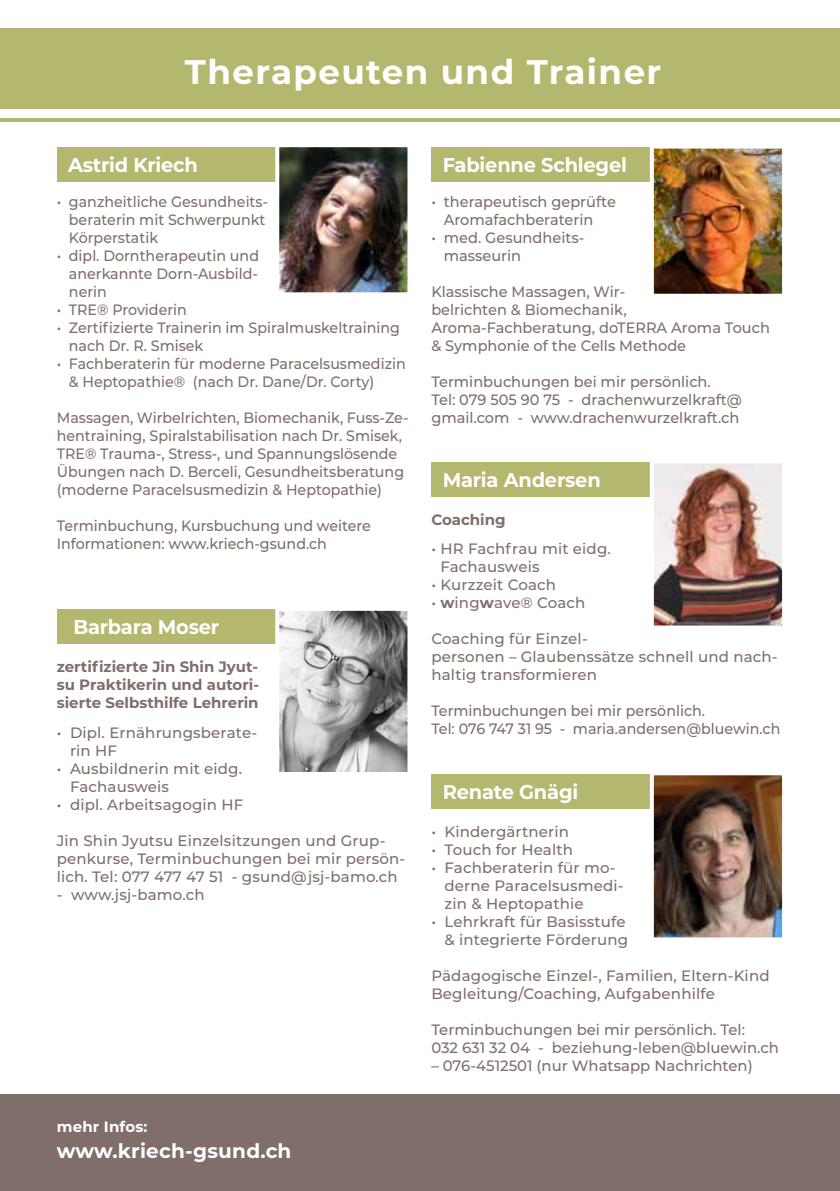
<style>
.page{position:relative;width:840px;height:1191px;background:#fff}
.page>*{position:absolute;margin:0;border:0;box-sizing:border-box;transform-origin:0 0}
.t1{font:700 34px "Montserrat";letter-spacing:.04em;color:#fff}
.t2{font:700 20px "Montserrat";letter-spacing:-.01em;color:#fff}
.t3{font:700 20px "Montserrat";letter-spacing:.01em;color:#fff}
.t4{font:500 15px/18px "Montserrat";color:#7f6e6a}
.t5{font:500 15px/18px "Montserrat";color:#7f6e6a;scale:.95 1}
.t6{font:700 15px/18px "Montserrat";color:#7f6e6a;text-align:justify}
.t7{font:700 15px "Montserrat";letter-spacing:.01em;color:#fff}
.s1{font-weight:700}
</style>
<div class="page">
<hr style="left:0;top:118px;width:839px;height:4px;background:#b4b86e">
<div style="left:0;top:28px;width:839px;height:81px;background:#b4b86e"></div>
<div style="left:57px;top:147px;width:351px;height:34px;background:#b4b86e"></div>
<img style="left:280px;top:148px;width:126px;height:143px">
<div style="left:275px;top:143px;width:136px;height:153px;border:4px solid #fff"></div>
<div style="left:57px;top:609px;width:351px;height:34px;background:#b4b86e"></div>
<img style="left:280px;top:612px;width:126px;height:159px">
<div style="left:275px;top:607px;width:136px;height:170px;border:4px solid #fff"></div>
<div style="left:431px;top:147px;width:351px;height:34px;background:#b4b86e"></div>
<img style="left:654px;top:150px;width:126px;height:143px">
<div style="left:649px;top:145px;width:136px;height:153px;border:4px solid #fff"></div>
<div style="left:431px;top:462px;width:351px;height:34px;background:#b4b86e"></div>
<img style="left:654px;top:464px;width:126px;height:160px">
<div style="left:649px;top:459px;width:136px;height:170px;border:4px solid #fff"></div>
<div style="left:431px;top:774px;width:351px;height:34px;background:#b4b86e"></div>
<img style="left:654px;top:776px;width:126px;height:160px">
<div style="left:649px;top:771px;width:136px;height:170px;border:4px solid #fff"></div>
<div style="left:0;top:1094px;width:839px;height:97px;background:#7f6e6a"></div>
<h1 class="t1" style="left:185px;top:47px;width:477px">Therapeuten und Trainer</h1>
<h2 class="t2" style="left:68px;top:151px;width:131px">Astrid Kriech</h2>
<p class="t5" style="left:69px;top:192px;width:211px;text-indent:-12px">• ganzheitliche Gesundheits&shy;beraterin mit Schwerpunkt<br>Körperstatik</p>
<p class="t5" style="left:69px;top:246px;width:201px;text-align:justify;text-indent:-12px">• dipl. Dorntherapeutin und anerkannte Dorn-Ausbild&shy;nerin</p>
<p class="t5" style="left:57px;top:300px;width:138px">• TRE® Providerin</p>
<p class="t5" style="left:69px;top:318px;width:350px;text-indent:-12px">• Zertifizierte Trainerin im Spiralmuskeltraining nach Dr. R. Smisek</p>
<p class="t5" style="left:69px;top:354px;width:356px;text-indent:-12px">• Fachberaterin für moderne Paracelsusmedizin &amp; Heptopathie® (nach Dr. Dane/Dr. Corty)</p>
<p class="t5" style="left:57px;top:408px;width:371px">Massagen, Wirbelrichten, Biomechanik, Fuss-Ze&shy;hentraining, Spiralstabilisation nach Dr. Smisek, TRE® Trauma-, Stress-, und Spannungslösende Übungen nach D. Berceli, Gesundheitsberatung (moderne Paracelsusmedizin &amp; Heptopathie)</p>
<p class="t5" style="left:57px;top:516px;width:332px">Terminbuchung, Kursbuchung und weitere<br>Informationen: www.kriech-gsund.ch</p>
<h2 class="t2" style="left:73px;top:613px;width:147px">Barbara Moser</h2>
<p class="t6" style="left:57px;top:657px;width:204px">zertifizierte Jin Shin Jyut&shy;su Praktikerin und autori&shy;sierte Selbsthilfe Lehrerin</p>
<p class="t4" style="left:70px;top:723px;width:189px;text-indent:-13px">• Dipl. Ernährungsberate&shy;rin HF</p>
<p class="t4" style="left:70px;top:759px;width:174px;text-indent:-13px">• Ausbildnerin mit eidg.<br>Fachausweis</p>
<p class="t4" style="left:57px;top:795px;width:188px">• dipl. Arbeitsagogin HF</p>
<p class="t4" style="left:57px;top:831px;width:350px">Jin Shin Jyutsu Einzelsitzungen und Grup&shy;penkurse, Terminbuchungen bei mir persön&shy;lich. Tel: 077 477 47 51 - gsund@jsj-bamo.ch</p>
<p class="t4" style="left:57px;top:885px;width:149px">- www.jsj-bamo.ch</p>
<p class="t7" style="left:57px;top:1115px;width:92px">mehr Infos:</p>
<h2 class="t3" style="left:57px;top:1136px;width:236px">www.kriech-gsund.ch</h2>
<h2 class="t2" style="left:442px;top:151px;width:186px">Fabienne Schlegel</h2>
<p class="t4" style="left:443px;top:192px;width:173px;text-indent:-12px">• therapeutisch geprüfte<br>Aromafachberaterin</p>
<p class="t4" style="left:443px;top:228px;width:140px;text-indent:-12px">• med. Gesundheits&shy;masseurin</p>
<p class="t4" style="left:431px;top:282px;width:340px">Klassische Massagen, Wir-<br>belrichten &amp; Biomechanik,<br>Aroma-Fachberatung, doTERRA Aroma Touch &amp; Symphonie of the Cells Methode</p>
<p class="t4" style="left:431px;top:372px;width:312px">Terminbuchungen bei mir persönlich.<br>Tel: 079 505 90 75 - drachenwurzelkraft@ gmail.com - www.drachenwurzelkraft.ch</p>
<h2 class="t2" style="left:442px;top:465px;width:159px">Maria Andersen</h2>
<p class="t6" style="left:431px;top:510px;width:76px">Coaching</p>
<p class="t4" style="left:440px;top:539px;width:172px;text-indent:-9px">• HR Fachfrau mit eidg.<br>Fachausweis</p>
<p class="t4" style="left:431px;top:575px;width:126px">• Kurzzeit Coach</p>
<p class="t4" style="left:431px;top:593px;width:155px">• <span class="s1">w</span>ing<span class="s1">w</span>ave® Coach</p>
<p class="t4" style="left:431px;top:629px;width:347px">Coaching für Einzel-<br>personen – Glaubenssätze schnell und nach&shy;haltig transformieren</p>
<p class="t5" style="left:431px;top:701px;width:369px">Terminbuchungen bei mir persönlich.<br>Tel: 076 747 31 95 - maria.andersen@bluewin.ch</p>
<h2 class="t2" style="left:442px;top:777px;width:137px">Renate Gnägi</h2>
<p class="t4" style="left:431px;top:822px;width:139px">• Kindergärtnerin</p>
<p class="t4" style="left:431px;top:840px;width:143px">• Touch for Health</p>
<p class="t4" style="left:444px;top:858px;width:180px;text-indent:-13px">• Fachberaterin für mo&shy;derne Paracelsusmedi&shy;zin &amp; Heptopathie</p>
<p class="t4" style="left:431px;top:912px;width:198px;text-align:right">• Lehrkraft für Basisstufe &amp; integrierte Förderung</p>
<p class="t4" style="left:431px;top:966px;width:339px">Pädagogische Einzel-, Familien, Eltern-Kind<br>Begleitung/Coaching, Aufgabenhilfe</p>
<p class="t4" style="left:431px;top:1020px;width:349px">Terminbuchungen bei mir persönlich. Tel:<br>032 631 32 04 - beziehung-leben@bluewin.ch</p>
<p class="t4" style="left:431px;top:1056px;width:323px">– 076-4512501 (nur Whatsapp Nachrichten)</p>
</div>
